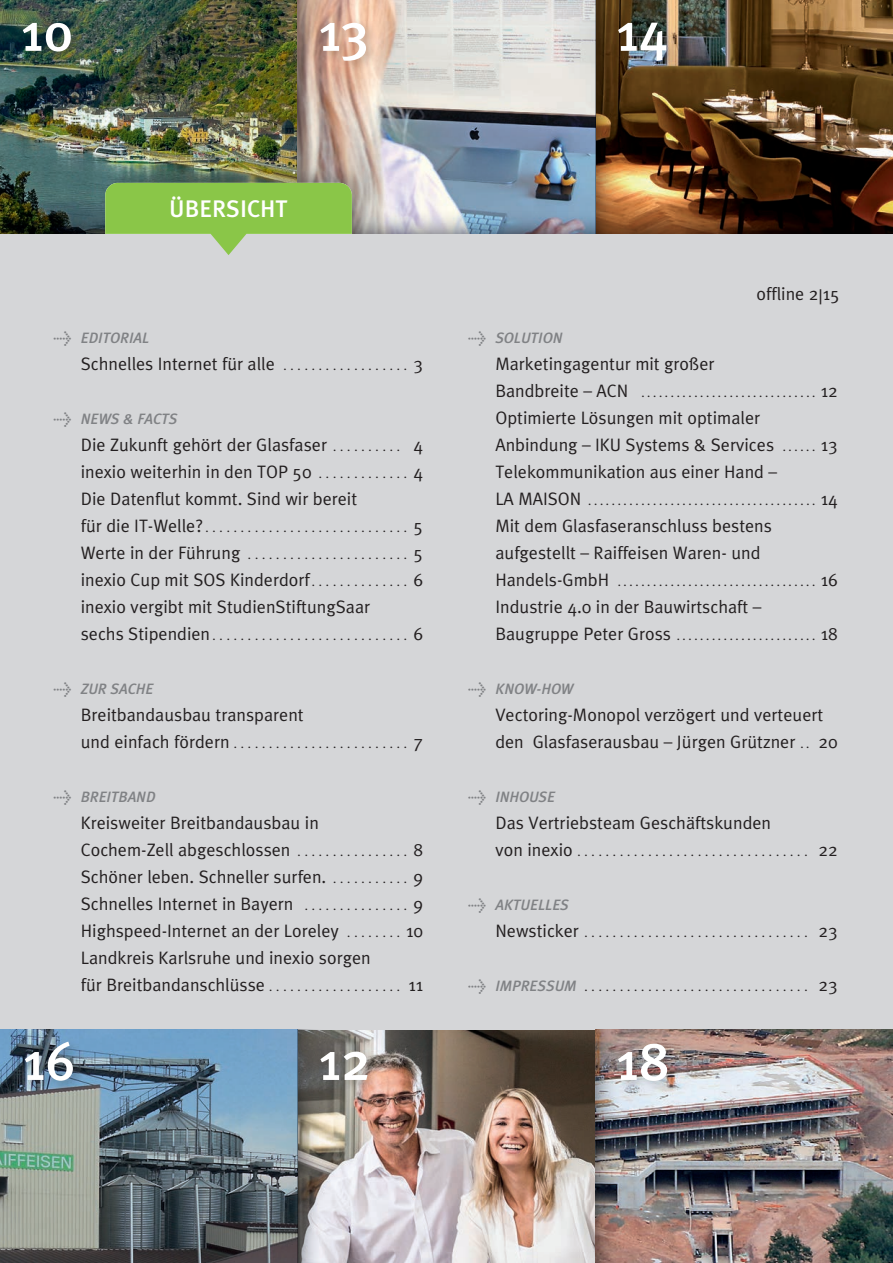
<style>
.page{position:relative;width:893px;height:1263px;background:#fff}
.page>*{position:absolute;margin:0;border:0;box-sizing:border-box;transform-origin:0 0}
.t1{font:500 54px "Meta Plus";color:#fff}
.t2{font:500 24px "Meta Plus";color:#fff}
.t3{font:18px/27px "Meta Plus Normal";color:#231f20}
.t4{font:italic 500 15px "Meta Plus";color:#808285}
.t5{font:12px "Meta Plus Normal";color:#231f20}
.s1{font-style:normal}
.s2{font-size:12px}
.s3{font-size:18px}
.s4{font-size:19.5px}
.s5{font-family:"Meta Plus";font-weight:500;font-size:15px;color:#808285}
.s6{font-family:"Meta Plus";font-weight:500;font-style:italic;font-size:15px;color:#808285}
</style>
<div class="page">
<img style="left:0;top:1029px;width:595px;height:234px">
<img style="left:0;top:0;width:893px;height:206px">
<div style="left:0;top:234px;width:893px;height:795px;background:#d5d6d8"></div>
<img style="left:325px;top:0;width:270px;height:206px">
<img style="left:623px;top:1029px;width:270px;height:234px">
<img style="left:0;top:206px;width:893px;height:28px">
<svg style="left:298px;top:0;width:27px;height:165px;background:#b0998d"></svg>
<svg style="left:595px;top:0;width:28px;height:234px;background:#694623"></svg>
<svg style="left:298px;top:1029px;width:27px;height:234px;background:#898580"></svg>
<img style="left:595px;top:1029px;width:28px;height:234px">
<div style="left:20px;top:1038px;width:66px;height:55px;background:#231f20;opacity:.3"></div>
<div style="left:316px;top:1047px;width:64px;height:46px;background:#231f20;opacity:.3"></div>
<div style="left:614px;top:1039px;width:67px;height:54px;background:#231f20;opacity:.3"></div>
<div style="left:18px;top:18px;width:66px;height:46px;background:#231f20;opacity:.3"></div>
<div style="left:316px;top:18px;width:63px;height:56px;background:#231f20;opacity:.3"></div>
<div style="left:614px;top:18px;width:66px;height:55px;background:#231f20;opacity:.3"></div>
<div style="left:101px;top:165px;width:270px;height:87px;background:#231f20;opacity:.25"></div>
<div style="left:0;top:234px;width:893px;height:23px;background:#d5d6d8"></div>
<svg style="left:105px;top:183px;width:247px;height:72px"></svg>
<h1 class="t1" style="left:21px;top:1px;width:53px">10</h1>
<h1 class="t1" style="left:319px;top:1px;width:52px">13</h1>
<h1 class="t1" style="left:617px;top:1px;width:53px">14</h1>
<h2 class="t2" style="left:169px;top:194px;width:120px">ÜBERSICHT</h2>
<p class="t4" style="left:53px;top:329px;width:98px"><span class="s1">&gt;</span> EDITORIAL</p>
<p class="t3" style="left:81px;top:350px;width:344px">Schnelles Internet für alle <span class="s2">. . . . . . . . . . . . . . . . .</span> 3</p>
<p class="t4" style="left:53px;top:410px;width:126px"><span class="s1">&gt;</span> NEWS &amp; FACTS</p>
<p class="t3" style="left:81px;top:431px;width:344px;text-align:justify">Die Zukunft gehört der Glasfaser <span class="s2">. . . . . . . . .</span> 4 inexio weiterhin in den TOP 50 <span class="s2">. . . . . . . . . . . .</span> 4<br>Die Datenflut kommt. Sind wir bereit</p>
<p class="t5" style="left:81px;top:521px;width:344px"><span class="s3">für die IT-Welle?</span> . . . . . . . . . . . . . . . . . . . . . . . . . . . . . <span class="s3">5</span></p>
<p class="t5" style="left:81px;top:548px;width:344px"><span class="s3">Werte in der Führung</span> . . . . . . . . . . . . . . . . . . . . . . . <span class="s3">5</span></p>
<p class="t3" style="left:81px;top:566px;width:344px">inexio Cup mit SOS Kinderdorf <span class="s2">. . . . . . . . . . . . . .</span> 6 inexio vergibt mit StudienStiftungSaar</p>
<p class="t5" style="left:81px;top:629px;width:344px"><span class="s3">sechs Stipendien</span> . . . . . . . . . . . . . . . . . . . . . . . . . . . . <span class="s3">6</span></p>
<p class="t4" style="left:53px;top:680px;width:102px"><span class="s1">&gt;</span> ZUR SACHE</p>
<p class="t3" style="left:81px;top:701px;width:224px">Breitbandausbau transparent</p>
<p class="t5" style="left:81px;top:737px;width:344px"><span class="s3">und einfach fördern</span> . . . . . . . . . . . . . . . . . . . . . . . . . <span class="s3">7</span></p>
<p class="t4" style="left:53px;top:788px;width:104px"><span class="s1">&gt;</span> BREITBAND</p>
<p class="t3" style="left:81px;top:809px;width:344px">Kreisweiter Breitbandausbau in<br>Cochem-Zell abgeschlossen <span class="s2">. . . . . . . . . . . . . . . .</span> 8<br>Schöner leben. Schneller surfen. <span class="s2">. . . . . . . . . . .</span> 9<br>Schnelles Internet in Bayern <span class="s2">. . . . . . . . . . . . . . .</span> 9<br>Highspeed-Internet an der Loreley <span class="s2">. . . . . . . .</span> 10<br>Landkreis Karlsruhe und inexio sorgen<br>für Breitbandanschlüsse <span class="s2">. . . . . . . . . . . . . . . . . . .</span> 11</p>
<p class="t3" style="left:756px;top:280px;width:85px">offline 2<span class="s4">|</span>15</p>
<p class="t4" style="left:468px;top:329px;width:96px"><span class="s1">&gt;</span> SOLUTION</p>
<p class="t3" style="left:495px;top:350px;width:221px">Marketingagentur mit großer</p>
<p class="t5" style="left:495px;top:386px;width:344px"><span class="s3">Bandbreite – ACN</span> . . . . . . . . . . . . . . . . . . . . . . . . . . . . . <span class="s3">12</span></p>
<p class="t3" style="left:495px;top:404px;width:344px">Optimierte Lösungen mit optimaler<br>Anbindung – IKU Systems &amp; Services <span class="s2">. . . . . .</span> 13<br>Telekommunikation aus einer Hand –</p>
<p class="t5" style="left:495px;top:494px;width:344px"><span class="s3">LA MAISON</span> . . . . . . . . . . . . . . . . . . . . . . . . . . . . . . . . . . . . . . . <span class="s3">14</span></p>
<p class="t3" style="left:495px;top:512px;width:278px">Mit dem Glasfaseranschluss bestens aufgestellt – Raiffeisen Waren- und</p>
<p class="t5" style="left:495px;top:575px;width:344px"><span class="s3">Handels-GmbH</span> . . . . . . . . . . . . . . . . . . . . . . . . . . . . . . . . . . <span class="s3">16</span></p>
<p class="t3" style="left:495px;top:593px;width:267px">Industrie 4.0 in der Bauwirtschaft –</p>
<p class="t5" style="left:495px;top:629px;width:344px"><span class="s3">Baugruppe Peter Gross</span> . . . . . . . . . . . . . . . . . . . . . . . <span class="s3">18</span></p>
<p class="t4" style="left:468px;top:680px;width:107px"><span class="s1">&gt;</span> KNOW-HOW</p>
<p class="t3" style="left:495px;top:701px;width:344px">Vectoring-Monopol verzögert und verteuert den Glasfaserausbau – Jürgen Grützner <span class="s2">. .</span> 20</p>
<p class="t4" style="left:468px;top:788px;width:89px"><span class="s1">&gt;</span> INHOUSE</p>
<p class="t3" style="left:495px;top:809px;width:277px">Das Vertriebsteam Geschäftskunden</p>
<p class="t5" style="left:495px;top:845px;width:344px"><span class="s3">von inexio</span> . . . . . . . . . . . . . . . . . . . . . . . . . . . . . . . . . <span class="s3">22</span></p>
<p class="t4" style="left:468px;top:896px;width:103px"><span class="s1">&gt;</span> AKTUELLES</p>
<p class="t5" style="left:495px;top:926px;width:344px"><span class="s3">Newsticker</span> . . . . . . . . . . . . . . . . . . . . . . . . . . . . . . . . <span class="s3">23</span></p>
<p class="t5" style="left:468px;top:980px;width:371px"><span class="s5">&gt;</span> <span class="s6">IMPRESSUM</span> . . . . . . . . . . . . . . . . . . . . . . . . . . . . . . . . <span class="s3">23</span></p>
<h1 class="t1" style="left:23px;top:1030px;width:54px">16</h1>
<h1 class="t1" style="left:319px;top:1030px;width:53px">12</h1>
<h1 class="t1" style="left:617px;top:1030px;width:55px">18</h1>
</div>
